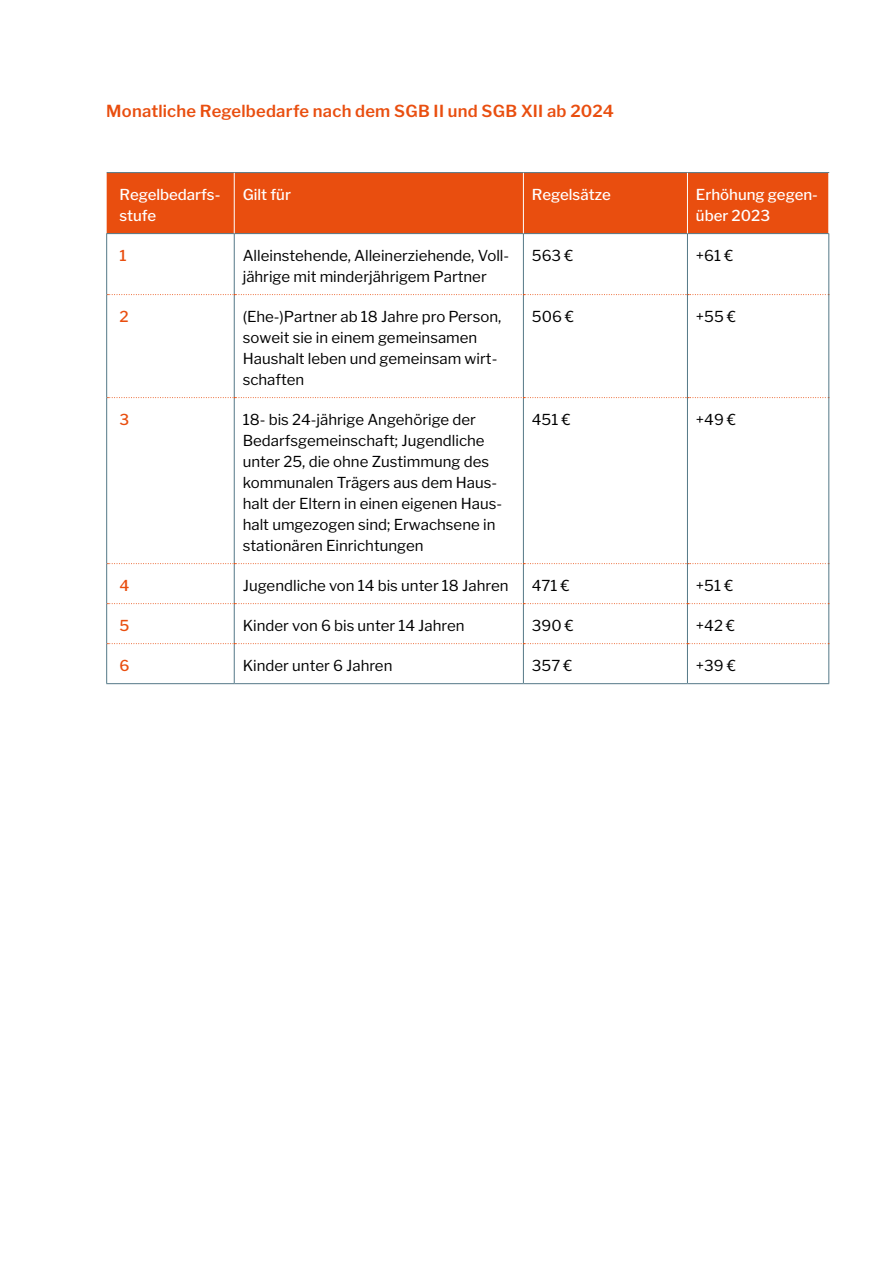
<style>
.page{position:relative;width:893px;height:1263px;background:#fff}
.page>*{position:absolute;margin:0;border:0;box-sizing:border-box;transform-origin:0 0}
.u2{font:600 16.5px "Libre Franklin";letter-spacing:.015em;color:#e94e0f}
.Absatzformat_1{font:15px/21px "Libre Franklin";color:#000}
.Absatzformat_1-2{font:500 15px/21px "Libre Franklin";color:#fff}
.Absatzformat_1-3{font:500 15px "Libre Franklin";color:#e94e0f}
</style>
<div class="page">
<div style="left:107px;top:173px;width:721px;height:60px;background:#e94e0f"></div>
<hr style="left:234px;top:234px;width:1px;height:60px;background:#547887">
<hr style="left:234px;top:295px;width:1px;height:102px;background:#547887">
<hr style="left:234px;top:398px;width:1px;height:165px;background:#547887">
<hr style="left:234px;top:564px;width:1px;height:39px;background:#547887">
<hr style="left:234px;top:604px;width:1px;height:39px;background:#547887">
<hr style="left:234px;top:644px;width:1px;height:39px;background:#547887">
<hr style="left:523px;top:234px;width:1px;height:60px;background:#547887">
<hr style="left:523px;top:295px;width:1px;height:102px;background:#547887">
<hr style="left:523px;top:398px;width:1px;height:165px;background:#547887">
<hr style="left:523px;top:564px;width:1px;height:39px;background:#547887">
<hr style="left:523px;top:604px;width:1px;height:39px;background:#547887">
<hr style="left:523px;top:644px;width:1px;height:39px;background:#547887">
<svg style="left:107px;top:294px;width:721px;height:1px"></svg>
<svg style="left:107px;top:397px;width:721px;height:1px"></svg>
<svg style="left:107px;top:563px;width:721px;height:1px"></svg>
<hr style="left:687px;top:234px;width:1px;height:61px;background:#547887">
<hr style="left:687px;top:295px;width:1px;height:103px;background:#547887">
<hr style="left:687px;top:398px;width:1px;height:166px;background:#547887">
<hr style="left:687px;top:564px;width:1px;height:39px;background:#547887">
<hr style="left:687px;top:604px;width:1px;height:39px;background:#547887">
<hr style="left:687px;top:644px;width:1px;height:39px;background:#547887">
<hr style="left:828px;top:234px;width:1px;height:61px;background:#547887">
<hr style="left:828px;top:295px;width:1px;height:103px;background:#547887">
<hr style="left:828px;top:398px;width:1px;height:166px;background:#547887">
<hr style="left:828px;top:564px;width:1px;height:40px;background:#547887">
<hr style="left:828px;top:604px;width:1px;height:40px;background:#547887">
<hr style="left:828px;top:644px;width:1px;height:39px;background:#547887">
<hr style="left:107px;top:172px;width:127px;height:1px;background:#547887">
<hr style="left:234px;top:172px;width:289px;height:1px;background:#547887">
<hr style="left:523px;top:172px;width:164px;height:1px;background:#547887">
<hr style="left:687px;top:172px;width:142px;height:1px;background:#547887">
<hr style="left:106px;top:233px;width:128px;height:1px;background:#547887">
<hr style="left:234px;top:233px;width:289px;height:1px;background:#547887">
<hr style="left:523px;top:233px;width:164px;height:1px;background:#547887">
<hr style="left:687px;top:233px;width:142px;height:1px;background:#547887">
<hr style="left:106px;top:234px;width:1px;height:61px;background:#547887">
<hr style="left:106px;top:295px;width:1px;height:103px;background:#547887">
<hr style="left:106px;top:398px;width:1px;height:166px;background:#547887">
<hr style="left:106px;top:564px;width:1px;height:40px;background:#547887">
<hr style="left:106px;top:604px;width:1px;height:40px;background:#547887">
<hr style="left:106px;top:644px;width:1px;height:39px;background:#547887">
<svg style="left:107px;top:603px;width:722px;height:1px"></svg>
<svg style="left:107px;top:643px;width:722px;height:1px"></svg>
<hr style="left:106px;top:683px;width:128px;height:1px;background:#547887">
<hr style="left:234px;top:683px;width:289px;height:1px;background:#547887">
<hr style="left:523px;top:683px;width:164px;height:1px;background:#547887">
<hr style="left:687px;top:683px;width:142px;height:1px;background:#547887">
<hr style="left:234px;top:173px;width:1px;height:60px;background:#fff">
<hr style="left:523px;top:173px;width:1px;height:60px;background:#fff">
<hr style="left:687px;top:173px;width:1px;height:60px;background:#fff">
<p class="u2" style="left:106px;top:101px;width:509px">Monatliche Regelbedarfe nach dem SGB II und SGB XII ab 2024</p>
<p class="Absatzformat_1-2" style="left:119px;top:184px;width:103px">Regelbedarfs‑ stufe</p>
<p class="Absatzformat_1-2" style="left:243px;top:184px;width:50px">Gilt für</p>
<p class="Absatzformat_1-2" style="left:532px;top:184px;width:80px">Regelsätze</p>
<p class="Absatzformat_1-2" style="left:696px;top:184px;width:123px">Erhöhung gegen‑ über 2023</p>
<p class="Absatzformat_1-3" style="left:119px;top:246px;width:9px">1</p>
<p class="Absatzformat_1" style="left:243px;top:245px;width:268px">Alleinstehende, Alleinerziehende, Voll&shy;jährige mit minderjährigem Partner</p>
<p class="Absatzformat_1" style="left:532px;top:245px;width:43px">563 €</p>
<p class="Absatzformat_1" style="left:696px;top:245px;width:39px">+61 €</p>
<p class="Absatzformat_1-3" style="left:119px;top:307px;width:11px">2</p>
<p class="Absatzformat_1" style="left:243px;top:306px;width:260px">(Ehe-)Partner ab 18 Jahre pro Person, soweit sie in einem gemeinsamen<br>Haushalt leben und gemeinsam wirt&shy;schaften</p>
<p class="Absatzformat_1" style="left:532px;top:306px;width:44px">506 €</p>
<p class="Absatzformat_1" style="left:696px;top:306px;width:42px">+55 €</p>
<p class="Absatzformat_1-3" style="left:119px;top:410px;width:11px">3</p>
<p class="Absatzformat_1" style="left:243px;top:409px;width:261px">18- bis 24-jährige Angehörige der Bedarfsgemeinschaft; Jugendliche unter 25, die ohne Zustimmung des kommunalen Trägers aus dem Haus&shy;halt der Eltern in einen eigenen Haus&shy;halt umgezogen sind; Erwachsene in stationären Einrichtungen</p>
<p class="Absatzformat_1" style="left:532px;top:409px;width:40px">451 €</p>
<p class="Absatzformat_1" style="left:696px;top:409px;width:42px">+49 €</p>
<p class="Absatzformat_1-3" style="left:119px;top:576px;width:11px">4</p>
<p class="Absatzformat_1" style="left:243px;top:575px;width:267px">Jugendliche von 14 bis unter 18 Jahren</p>
<p class="Absatzformat_1" style="left:532px;top:575px;width:39px">471 €</p>
<p class="Absatzformat_1" style="left:696px;top:575px;width:39px">+51 €</p>
<p class="Absatzformat_1-3" style="left:119px;top:616px;width:11px">5</p>
<p class="Absatzformat_1" style="left:243px;top:615px;width:223px">Kinder von 6 bis unter 14 Jahren</p>
<p class="Absatzformat_1" style="left:532px;top:615px;width:44px">390 €</p>
<p class="Absatzformat_1" style="left:696px;top:615px;width:41px">+42 €</p>
<p class="Absatzformat_1-3" style="left:119px;top:656px;width:12px">6</p>
<p class="Absatzformat_1" style="left:243px;top:655px;width:151px">Kinder unter 6 Jahren</p>
<p class="Absatzformat_1" style="left:532px;top:655px;width:42px">357 €</p>
<p class="Absatzformat_1" style="left:696px;top:655px;width:42px">+39 €</p>
</div>
